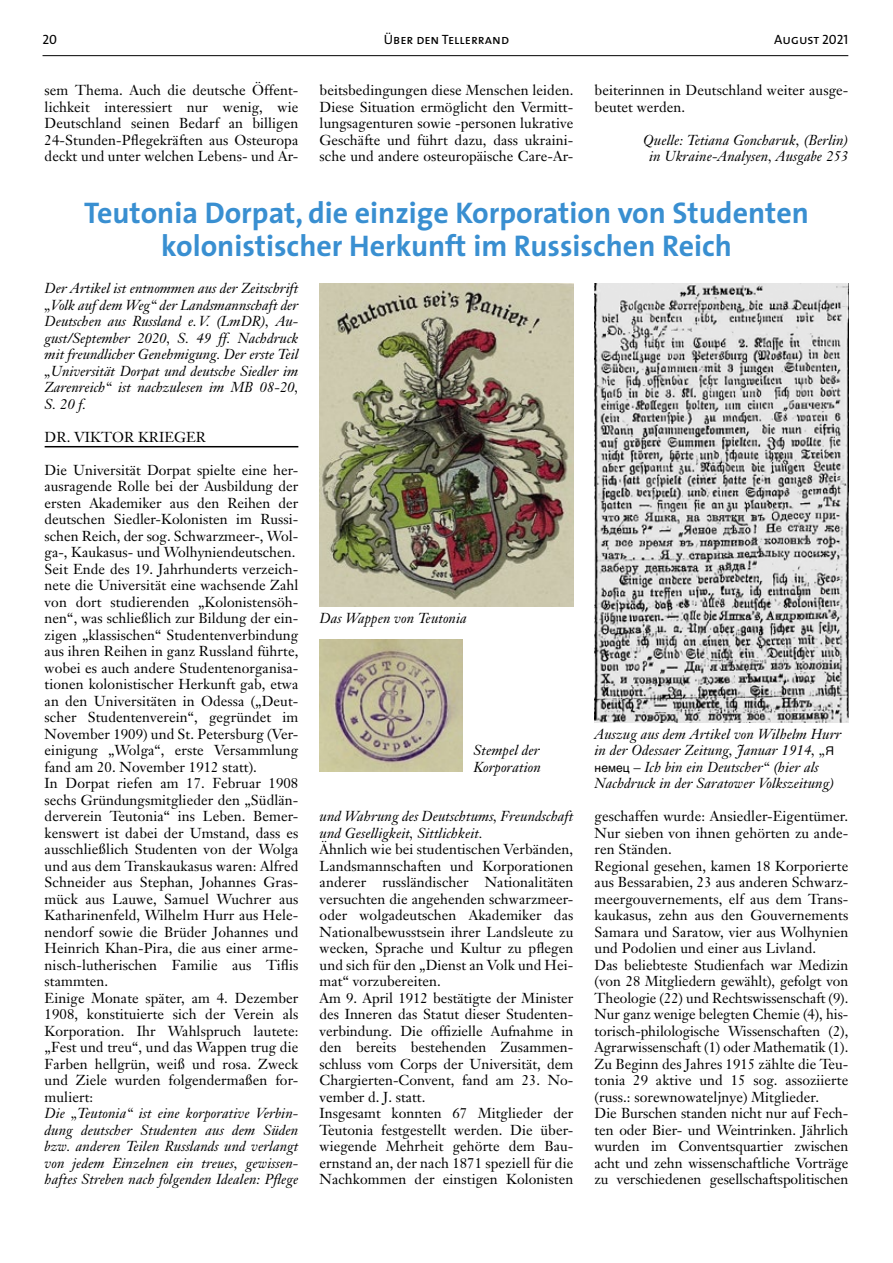
<style>
.page{position:relative;width:893px;height:1263px;background:#fff}
.page>*{position:absolute;margin:0;border:0;box-sizing:border-box;transform-origin:0 0}
.t1{font:700 30px/33px "The Sans";color:#398fd1;text-align:center}
.t2{font:14.25px/16.5px "Janson Text";letter-spacing:.005em;color:#000}
.t3{font:italic 14.25px/16.5px "Janson Text";letter-spacing:.005em;color:#000}
.t4{font:13.5px "The Sans Caps";color:#000}
.s1{font-family:"Helvetica";font-style:normal;font-size:12px}
</style>
<div class="page">
<hr style="left:43px;top:55px;width:805px;height:1px;background:#000">
<hr style="left:45px;top:446px;width:253px;height:1px;background:#000">
<img style="left:320px;top:283px;width:253px;height:324px">
<img style="left:320px;top:640px;width:143px;height:132px">
<img style="left:595px;top:283px;width:253px;height:439px">
<p class="t4" style="left:43px;top:28px;width:16px">20</p>
<p class="t4" style="left:384px;top:28px;width:127px">Über den Tellerrand</p>
<p class="t4" style="left:774px;top:28px;width:76px">August 2021</p>
<p class="t2" style="left:45px;top:82px;width:255px;text-align:justify">sem Thema. Auch die deutsche Öffent&shy;lichkeit interessiert nur wenig, wie Deutschland seinen Bedarf an billigen 24-Stunden-Pflegekräften aus Osteuropa deckt und unter welchen Lebens- und Ar-</p>
<p class="t2" style="left:320px;top:82px;width:255px;text-align:justify">beitsbedingungen diese Menschen leiden.<br>Diese Situation ermöglicht den Vermitt&shy;lungsagenturen sowie -personen lukrative Geschäfte und führt dazu, dass ukraini&shy;sche und andere osteuropäische Care-Ar-</p>
<p class="t2" style="left:595px;top:82px;width:255px">beiterinnen in Deutschland weiter ausge&shy;beutet werden.</p>
<p class="t3" style="left:643px;top:132px;width:207px;text-align:center">Quelle: Tetiana Goncharuk, (Berlin) in Ukraine-Analysen, Ausgabe 253</p>
<h1 class="t1" style="left:84px;top:196px;width:726px">Teutonia Dorpat, die einzige Korporation von Studenten kolonistischer Herkunft im Russischen Reich</h1>
<p class="t3" style="left:45px;top:280px;width:255px;text-align:justify">Der Artikel ist entnommen aus der Zeitschrift „Volk auf dem Weg“ der Landsmannschaft der Deutschen aus Russland e.V. (LmDR), Au&shy;gust/September 2020, S. 49 ff. Nachdruck mit freundlicher Genehmigung. Der erste Teil „Universität Dorpat und deutsche Siedler im Zarenreich“ ist nachzulesen im MB 08-20, S. 20 f.</p>
<p class="t2" style="left:45px;top:428px;width:163px">DR. VIKTOR KRIEGER</p>
<p class="t2" style="left:45px;top:461px;width:255px">Die Universität Dorpat spielte eine her&shy;ausragende Rolle bei der Ausbildung der ersten Akademiker aus den Reihen der deutschen Siedler-Kolonisten im Russi&shy;schen Reich, der sog. Schwarzmeer-, Wol&shy;ga-, Kaukasus- und Wolhyniendeutschen.<br>Seit Ende des 19. Jahrhunderts verzeich&shy;nete die Universität eine wachsende Zahl von dort studierenden „Kolonistensöh&shy;nen“, was schließlich zur Bildung der ein&shy;zigen „klassischen“ Studentenverbindung aus ihren Reihen in ganz Russland führte, wobei es auch andere Studentenorganisa&shy;tionen kolonistischer Herkunft gab, etwa an den Universitäten in Odessa („Deut&shy;scher Studentenverein“, gegründet im November 1909) und St. Petersburg (Ver&shy;einigung „Wolga“, erste Versammlung fand am 20. November 1912 statt).<br>In Dorpat riefen am 17. Februar 1908 sechs Gründungsmitglieder den „Südlän&shy;derverein Teutonia“ ins Leben. Bemer&shy;kenswert ist dabei der Umstand, dass es ausschließlich Studenten von der Wolga und aus dem Transkaukasus waren: Alfred Schneider aus Stephan, Johannes Gras&shy;mück aus Lauwe, Samuel Wuchrer aus Katharinenfeld, Wilhelm Hurr aus Hele&shy;nendorf sowie die Brüder Johannes und Heinrich Khan-Pira, die aus einer arme&shy;nisch-lutherischen Familie aus Tiflis stammten.<br>Einige Monate später, am 4. Dezember 1908, konstituierte sich der Verein als Korporation. Ihr Wahlspruch lautete: „Fest und treu“, und das Wappen trug die Farben hellgrün, weiß und rosa. Zweck und Ziele wurden folgendermaßen for&shy;muliert:</p>
<p class="t3" style="left:45px;top:1105px;width:255px;text-align:justify">Die „Teutonia“ ist eine korporative Verbin&shy;dung deutscher Studenten aus dem Süden bzw. anderen Teilen Russlands und verlangt von jedem Einzelnen ein treues, gewissen&shy;haftes Streben nach folgenden Idealen: Pflege</p>
<p class="t3" style="left:320px;top:610px;width:149px">Das Wappen von Teutonia</p>
<p class="t3" style="left:474px;top:742px;width:69px">Stempel der<br>Korporation</p>
<p class="t3" style="left:320px;top:808px;width:255px">und Wahrung des Deutschtums, Freundschaft und Geselligkeit, Sittlichkeit.</p>
<p class="t2" style="left:320px;top:841px;width:255px">Ähnlich wie bei studentischen Verbänden, Landsmannschaften und Korporationen anderer russländischer Nationalitäten versuchten die angehenden schwarzmeer&shy;oder wolgadeutschen Akademiker das Nationalbewusstsein ihrer Landsleute zu wecken, Sprache und Kultur zu pflegen und sich für den „Dienst an Volk und Hei&shy;mat“ vorzubereiten.<br>Am 9. April 1912 bestätigte der Minister des Inneren das Statut dieser Studenten&shy;verbindung. Die offizielle Aufnahme in den bereits bestehenden Zusammen&shy;schluss vom Corps der Universität, dem Chargierten-Convent, fand am 23. No&shy;vember d. J. statt.<br>Insgesamt konnten 67 Mitglieder der Teutonia festgestellt werden. Die über&shy;wiegende Mehrheit gehörte dem Bau&shy;ernstand an, der nach 1871 speziell für die Nachkommen der einstigen Kolonisten</p>
<p class="t3" style="left:595px;top:726px;width:248px">Auszug aus dem Artikel von Wilhelm Hurr in der Odessaer Zeitung, Januar 1914, „<span class="s1">Я немец</span> – Ich bin ein Deutscher“ (hier als Nachdruck in der Saratower Volkszeitung)</p>
<p class="t2" style="left:595px;top:808px;width:255px">geschaffen wurde: Ansiedler-Eigentümer.<br>Nur sieben von ihnen gehörten zu ande&shy;ren Ständen.<br>Regional gesehen, kamen 18 Korporierte aus Bessarabien, 23 aus anderen Schwarz&shy;meergouvernements, elf aus dem Trans&shy;kaukasus, zehn aus den Gouvernements Samara und Saratow, vier aus Wolhynien und Podolien und einer aus Livland.<br>Das beliebteste Studienfach war Medizin (von 28 Mitgliedern gewählt), gefolgt von Theologie (22) und Rechtswissenschaft (9).<br>Nur ganz wenige belegten Chemie (4), his&shy;torisch-philologische Wissenschaften (2), Agrarwissenschaft (1) oder Mathematik (1).<br>Zu Beginn des Jahres 1915 zählte die Teu&shy;tonia 29 aktive und 15 sog. assoziierte (russ.: sorewnowateljnye) Mitglieder.<br>Die Burschen standen nicht nur auf Fech&shy;ten oder Bier- und Weintrinken. Jährlich wurden im Conventsquartier zwischen acht und zehn wissenschaftliche Vorträge zu verschiedenen gesellschaftspolitischen</p>
</div>
